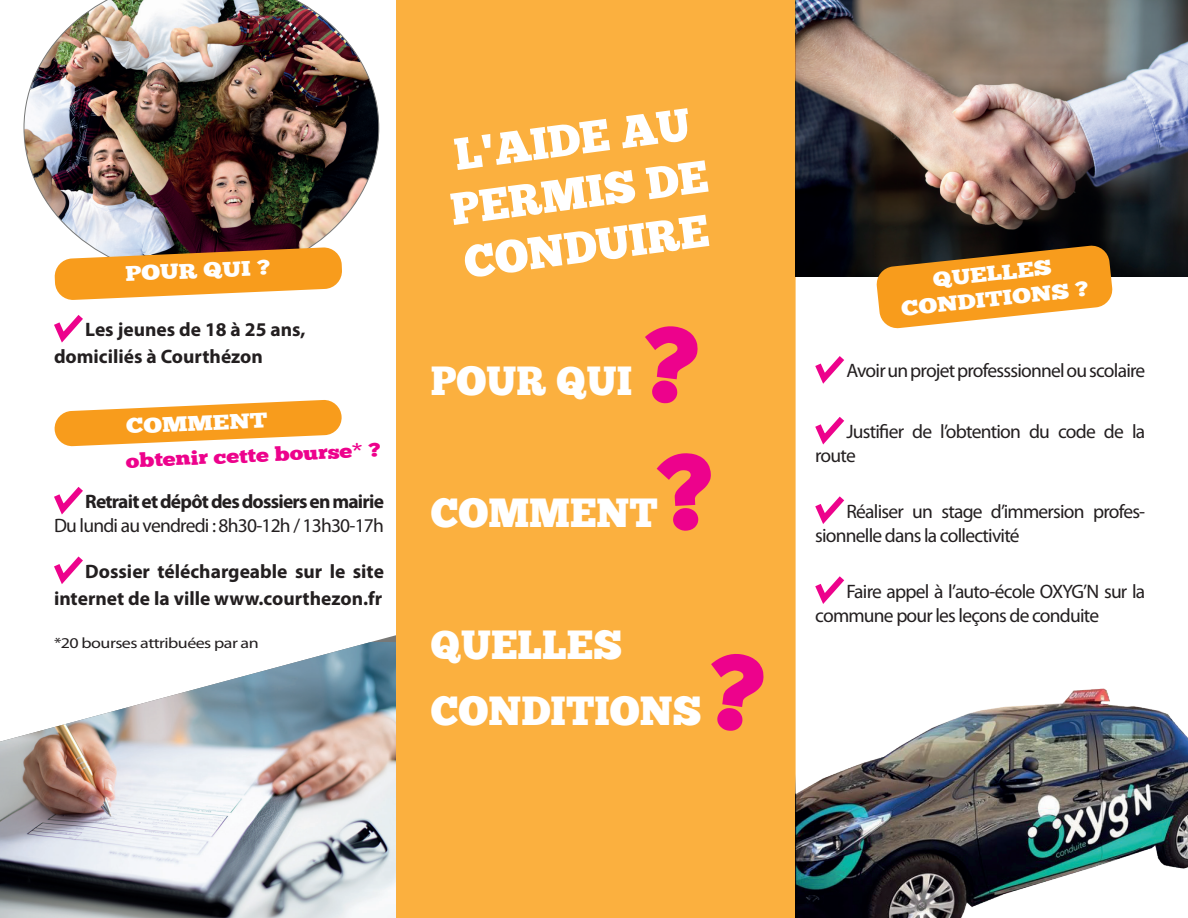
<style>
.page{position:relative;width:1188px;height:918px;background:#fff}
.page>*{position:absolute;margin:0;border:0;box-sizing:border-box;transform-origin:0 0}
.t1{font:45px/54.2px "Chunk Five Ex";color:#fff}
.t2{font:40.5px/66px "Chunk Five Ex";color:#fff}
.t3{font:21px/25.2px "Chunk Five Ex";color:#fff;text-align:center;scale:1.2 1}
.t4{font:19.5px/24px "Myriad Pro";letter-spacing:-.04em;color:#231f20}
.t5{font:700 19.5px/27px "Myriad Pro";color:#231f20}
.t6{font:700 19.5px "Myriad Pro";letter-spacing:-.04em;color:#231f20}
.t7{font:19.5px "Chunk Five Ex";color:#ed028c;scale:1.2 1}
.t8{font:15px "Myriad Pro";letter-spacing:-.03em;color:#231f20;scale:1.2 1}
.s1{font-family:"Arial Rounded MT Bold"}
</style>
<div class="page">
<img style="left:796px;top:0;width:392px;height:277px">
<img style="left:24px;top:0;width:355px;height:247px">
<svg style="left:54px;top:247px;width:288px;height:53px;background:#efa848"></svg>
<img style="left:0;top:642px;width:396px;height:276px">
<svg style="left:54px;top:400px;width:288px;height:47px"></svg>
<svg style="left:876px;top:245px;width:237px;height:84px;background:#d9973b"></svg>
<div style="left:396px;top:0;width:400px;height:918px;background:#fbb03f"></div>
<svg style="left:54px;top:315px;width:29px;height:28px"></svg>
<svg style="left:54px;top:487px;width:29px;height:28px"></svg>
<svg style="left:54px;top:556px;width:29px;height:28px"></svg>
<svg style="left:815px;top:356px;width:29px;height:28px"></svg>
<svg style="left:815px;top:417px;width:30px;height:28px"></svg>
<svg style="left:815px;top:496px;width:30px;height:28px"></svg>
<svg style="left:815px;top:576px;width:30px;height:28px"></svg>
<img style="left:796px;top:688px;width:392px;height:230px">
<p class="t3" style="left:125px;top:260px;width:122px;rotate:-2deg">POUR QUI ?</p>
<p class="t5" style="left:54px;top:315px;width:253px;text-indent:31px">Les jeunes de 18 à 25 ans, domiciliés à Courthézon</p>
<p class="t3" style="left:126px;top:412px;width:119px;rotate:-2deg">COMMENT</p>
<p class="t7" style="left:125px;top:447px;width:214px;rotate:-3deg">obtenir cette bourse<span class="s1">*</span> ?</p>
<p class="t6" style="left:85px;top:489px;width:300px">Retrait et dépôt des dossiers en mairie</p>
<p class="t4" style="left:54px;top:513px;width:332px">Du lundi au vendredi : 8h30-12h / 13h30-17h</p>
<p class="t5" style="left:54px;top:557px;width:331px;text-align:right">Dossier téléchargeable sur le site internet de la ville www.courthezon.fr</p>
<p class="t8" style="left:54px;top:634px;width:172px">*20 bourses attribuées par an</p>
<h1 class="t1" style="left:440px;top:129px;width:260px;rotate:-8deg">L'AIDE AU<br>PERMIS DE<br>CONDUIRE</h1>
<h2 class="t2" style="left:431px;top:347px;width:203px">POUR QUI</h2>
<h2 class="t2" style="left:431px;top:479px;width:229px">COMMENT</h2>
<h2 class="t2" style="left:431px;top:611px;width:273px">QUELLES<br>CONDITIONS</h2>
<p class="t3" style="left:898px;top:270px;width:158px;rotate:-6deg">QUELLES<br>CONDITIONS ?</p>
<p class="t4" style="left:846px;top:358px;width:300px">Avoir un projet professsionnel ou scolaire</p>
<p class="t4" style="left:815px;top:419px;width:332px;text-indent:31px">Justifier de l’obtention du code de la route</p>
<p class="t4" style="left:815px;top:499px;width:332px;text-indent:31px">Réaliser un stage d’immersion profes&shy;sionnelle dans la collectivité</p>
<p class="t4" style="left:815px;top:579px;width:332px;text-indent:31px">Faire appel à l’auto-école OXYG’N sur la commune pour les leçons de conduite</p>
</div>
